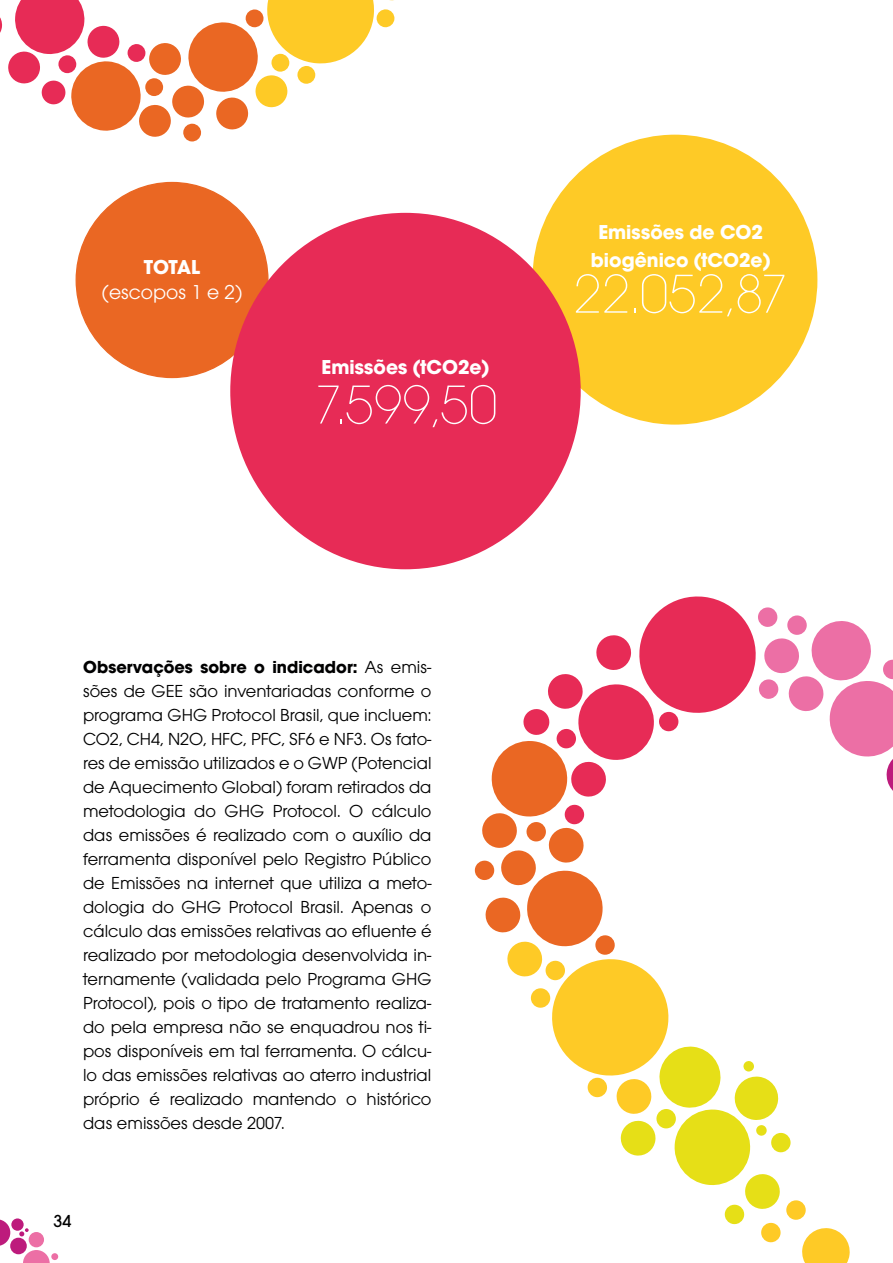
<style>
.page{position:relative;width:893px;height:1263px;background:#fff}
.page>*{position:absolute;margin:0;border:0;box-sizing:border-box;transform-origin:0 0}
.t1{font:200 56.7px "Avalon";color:#fff}
.t2{font:700 20.85px/27.8px "Avalon";color:#fff;text-align:center}
.t3{font:20.85px "Avalon";color:#fff}
.t4{font:18px/24px "Avalon";color:#000001;text-align:justify}
.t5{font:500 18px "Avalon";color:#000001}
.s1{font-weight:700}
</style>
<div class="page">
<svg style="left:0;top:1219px;width:10px;height:27px"></svg>
<svg style="left:23px;top:1250px;width:27px;height:13px"></svg>
<div style="left:51px;top:1253px;width:7px;height:7px;background:#ec6fa5;border-radius:50%"></div>
<svg style="left:19px;top:1228px;width:10px;height:8px"></svg>
<svg style="left:11px;top:1218px;width:13px;height:13px"></svg>
<div style="left:29px;top:1232px;width:15px;height:15px;background:#ec6fa5;border-radius:50%"></div>
<div style="left:10px;top:1238px;width:17px;height:16px;background:#bd1b7c;border-radius:50%"></div>
<svg style="left:474px;top:596px;width:419px;height:667px"></svg>
<div style="left:76px;top:182px;width:193px;height:196px;background:#ea6723;border:1px solid #ea6723;border-radius:50%"></div>
<div style="left:532px;top:135px;width:285px;height:290px;background:#feca26;border-radius:50%"></div>
<div style="left:230px;top:213px;width:351px;height:356px;background:#e72b56;border-radius:50%"></div>
<svg style="left:183px;top:123px;width:18px;height:19px"></svg>
<svg style="left:0;top:0;width:395px;height:137px"></svg>
<p class="t2" style="left:144px;top:253px;width:58px">TOTAL</p>
<p class="t3" style="left:102px;top:280px;width:142px">(escopos 1 e 2)</p>
<p class="t2" style="left:322px;top:353px;width:169px">Emissões (tCO2e)</p>
<h1 class="t1" style="left:314px;top:373px;width:185px">7.599,50</h1>
<p class="t2" style="left:591px;top:218px;width:181px">Emissões de CO2 biogênico (tCO2e)</p>
<h1 class="t1" style="left:573px;top:262px;width:216px">22.052,87</h1>
<p class="t4" style="left:83px;top:654px;width:350px"><span class="s1">Observações sobre o indicador:</span> As emis&shy;sões de GEE são inventariadas conforme o programa GHG Protocol Brasil, que incluem:<br>CO2, CH4, N2O, HFC, PFC, SF6 e NF3. Os fato&shy;res de emissão utilizados e o GWP (Potencial de Aquecimento Global) foram retirados da metodologia do GHG Protocol. O cálculo das emissões é realizado com o auxílio da ferramenta disponível pelo Registro Público de Emissões na internet que utiliza a meto&shy;dologia do GHG Protocol Brasil. Apenas o cálculo das emissões relativas ao efluente é realizado por metodologia desenvolvida in&shy;ternamente (validada pelo Programa GHG Protocol), pois o tipo de tratamento realiza&shy;do pela empresa não se enquadrou nos ti&shy;pos disponíveis em tal ferramenta. O cálcu&shy;lo das emissões relativas ao aterro industrial próprio é realizado mantendo o histórico das emissões desde 2007.</p>
<p class="t5" style="left:53px;top:1210px;width:20px">34</p>
</div>
